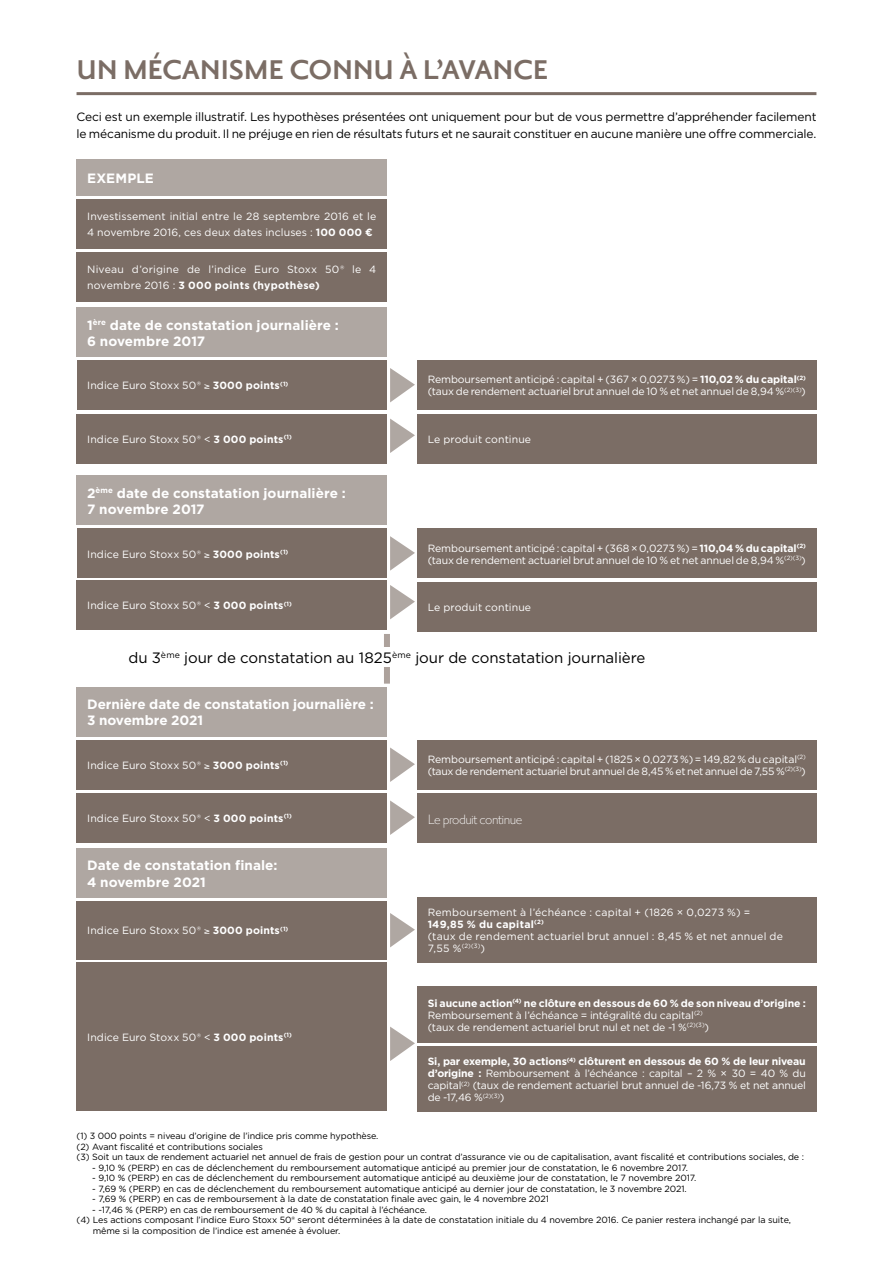
<style>
.page{position:relative;width:893px;height:1263px;background:#fff}
.page>*{position:absolute;margin:0;border:0;box-sizing:border-box;transform-origin:0 0}
.t1{font:700 33px "Priori Sans OT";letter-spacing:-.01em;color:#7b6d65}
.t2{font:300 16.5px "Priori Sans OT";letter-spacing:-.03em;color:#fff}
.t3{font:15px "Gotham";letter-spacing:-.005em;color:#000}
.t4{font:700 13.5px/16.2px "Gotham";color:#fff}
.t5{font:12px/16.5px "Gotham";letter-spacing:-.015em;color:#000}
.t6{font:10.5px/12px "Gotham";letter-spacing:-.005em;color:#fff}
.t7{font:10.5px/12px "Gotham";letter-spacing:.025em;color:#fff}
.t8{font:10.5px/16.5px "Gotham";letter-spacing:.02em;color:#fff}
.t9{font:9px/10.5px "Gotham";letter-spacing:-.01em;color:#000}
.s1{font-weight:700}
</style>
<div class="page">
<hr style="left:77px;top:92px;width:739px;height:3px;background:#7b6d65">
<div style="left:77px;top:199px;width:310px;height:49px;background:#7b6d65"></div>
<div style="left:77px;top:252px;width:310px;height:49px;background:#7b6d65"></div>
<div style="left:77px;top:159px;width:310px;height:36px;background:#afa7a2"></div>
<div style="left:77px;top:360px;width:310px;height:50px;background:#7b6d65"></div>
<div style="left:77px;top:414px;width:310px;height:50px;background:#7b6d65"></div>
<div style="left:417px;top:360px;width:399px;height:50px;background:#7b6d65"></div>
<div style="left:417px;top:414px;width:399px;height:50px;background:#7b6d65"></div>
<div style="left:77px;top:307px;width:310px;height:50px;background:#afa7a2"></div>
<svg style="left:390px;top:368px;width:25px;height:34px"></svg>
<svg style="left:390px;top:419px;width:25px;height:34px"></svg>
<div style="left:77px;top:528px;width:310px;height:50px;background:#7b6d65"></div>
<div style="left:77px;top:580px;width:310px;height:50px;background:#7b6d65"></div>
<div style="left:417px;top:528px;width:399px;height:50px;background:#7b6d65"></div>
<div style="left:417px;top:582px;width:399px;height:49px;background:#7b6d65"></div>
<div style="left:77px;top:475px;width:310px;height:50px;background:#afa7a2"></div>
<svg style="left:390px;top:536px;width:25px;height:35px"></svg>
<svg style="left:390px;top:585px;width:25px;height:34px"></svg>
<div style="left:77px;top:740px;width:310px;height:50px;background:#7b6d65"></div>
<div style="left:77px;top:793px;width:310px;height:50px;background:#7b6d65"></div>
<div style="left:417px;top:740px;width:399px;height:50px;background:#7b6d65"></div>
<div style="left:417px;top:793px;width:399px;height:50px;background:#7b6d65"></div>
<div style="left:77px;top:687px;width:310px;height:50px;background:#afa7a2"></div>
<svg style="left:390px;top:747px;width:25px;height:35px"></svg>
<svg style="left:390px;top:800px;width:25px;height:35px"></svg>
<div style="left:77px;top:901px;width:310px;height:58px;background:#7b6d65"></div>
<div style="left:417px;top:897px;width:399px;height:65px;background:#7b6d65"></div>
<div style="left:77px;top:848px;width:310px;height:50px;background:#afa7a2"></div>
<svg style="left:390px;top:913px;width:25px;height:34px"></svg>
<div style="left:77px;top:962px;width:310px;height:149px;background:#7b6d65"></div>
<div style="left:417px;top:986px;width:399px;height:57px;background:#7b6d65"></div>
<div style="left:417px;top:1046px;width:399px;height:66px;background:#7b6d65"></div>
<svg style="left:390px;top:1026px;width:25px;height:35px"></svg>
<svg style="left:384px;top:634px;width:6px;height:50px"></svg>
<div style="left:87px;top:647px;width:600px;height:20px;background:#fff"></div>
<h1 class="t1" style="left:77px;top:55px;width:473px">UN MÉCANISME CONNU À L’AVANCE</h1>
<p class="t5" style="left:77px;top:109px;width:741px">Ceci est un exemple illustratif. Les hypothèses présentées ont uniquement pour but de vous permettre d’appréhender facilement le mécanisme du produit. Il ne préjuge en rien de résultats futurs et ne saurait constituer en aucune manière une offre commerciale.</p>
<p class="t4" style="left:87px;top:170px;width:68px">EXEMPLE</p>
<p class="t6" style="left:87px;top:207px;width:291px;line-height:16.5px">Investissement initial entre le 28 septembre 2016 et le<br>4 novembre 2016, ces deux dates incluses : <span class="s1">100 000 €</span></p>
<p class="t8" style="left:87px;top:260px;width:291px">Niveau d’origine de l’indice Euro Stoxx 50® le 4 novembre 2016 : <span class="s1">3 000 points (hypothèse)</span></p>
<p class="t4" style="left:87px;top:317px;width:253px">1<sup>ère</sup> date de constatation journalière :<br>6 novembre 2017</p>
<p class="t6" style="left:87px;top:379px;width:203px">Indice Euro Stoxx 50® ≥ <span class="s1">3000 points</span><sup>(1)</sup></p>
<p class="t6" style="left:87px;top:433px;width:206px">Indice Euro Stoxx 50® &lt; <span class="s1">3 000 points</span><sup>(1)</sup></p>
<p class="t4" style="left:87px;top:485px;width:260px">2<sup>ème</sup> date de constatation journalière :<br>7 novembre 2017</p>
<p class="t6" style="left:87px;top:548px;width:203px">Indice Euro Stoxx 50® ≥ <span class="s1">3000 points</span><sup>(1)</sup></p>
<p class="t6" style="left:87px;top:599px;width:206px">Indice Euro Stoxx 50® &lt; <span class="s1">3 000 points</span><sup>(1)</sup></p>
<p class="t6" style="left:428px;top:373px;width:380px">Remboursement anticipé : capital + (367 × 0,0273 %) = <span class="s1">110,02 % du capital</span><sup>(2) </sup>(taux de rendement actuariel brut annuel de 10 % et net annuel de 8,94 %<sup>(2)(3)</sup>)</p>
<p class="t6" style="left:428px;top:433px;width:105px">Le produit continue</p>
<p class="t6" style="left:428px;top:542px;width:380px">Remboursement anticipé : capital + (368 × 0,0273 %) = <span class="s1">110,04 % du capital</span><sup>(2) </sup>(taux de rendement actuariel brut annuel de 10 % et net annuel de 8,94 %<sup>(2)(3)</sup>)</p>
<p class="t6" style="left:428px;top:601px;width:105px">Le produit continue</p>
<h3 class="t3" style="left:128px;top:648px;width:519px">du 3<sup>ème</sup> jour de constatation au 1825<sup>ème</sup> jour de constatation journalière</h3>
<p class="t4" style="left:87px;top:696px;width:288px">Dernière date de constatation journalière :<br>3 novembre 2021</p>
<p class="t6" style="left:87px;top:759px;width:203px">Indice Euro Stoxx 50® ≥ <span class="s1">3000 points</span><sup>(1)</sup></p>
<p class="t6" style="left:87px;top:812px;width:206px">Indice Euro Stoxx 50® &lt; <span class="s1">3 000 points</span><sup>(1)</sup></p>
<p class="t4" style="left:87px;top:857px;width:192px">Date de constatation finale:<br>4 novembre 2021</p>
<p class="t6" style="left:87px;top:924px;width:203px">Indice Euro Stoxx 50® ≥ <span class="s1">3000 points</span><sup>(1)</sup></p>
<p class="t6" style="left:87px;top:1031px;width:206px">Indice Euro Stoxx 50® &lt; <span class="s1">3 000 points</span><sup>(1)</sup></p>
<p class="t6" style="left:428px;top:753px;width:380px">Remboursement anticipé : capital + (1825 × 0,0273 %) = 149,82 % du capital<sup>(2) </sup>(taux de rendement actuariel brut annuel de 8,45 % et net annuel de 7,55 %<sup>(2)(3)</sup>)</p>
<h2 class="t2" style="left:428px;top:812px;width:96px">Le produit continue</h2>
<p class="t7" style="left:428px;top:906px;width:357px">Remboursement à l’échéance : capital + (1826 × 0,0273 %) = <span class="s1">149,85 % du capital</span><sup>(2)<br></sup>(taux de rendement actuariel brut annuel : 8,45 % et net annuel de 7,55 %<sup>(2)(3)</sup>)</p>
<p class="t6" style="left:428px;top:997px;width:380px"><span class="s1">Si aucune action</span><sup>(4)</sup> <span class="s1">ne clôture en dessous de 60 % de son niveau d’origine :<br></span>Remboursement à l’échéance = intégralité du capital<sup>(2)<br></sup>(taux de rendement actuariel brut nul et net de -1 %<sup>(2)(3)</sup>)</p>
<p class="t6" style="left:428px;top:1055px;width:380px;text-align:justify"><span class="s1">Si, par exemple, 30 actions</span><sup>(4)</sup> <span class="s1">clôturent en dessous de 60 % de leur niveau d’origine :</span> Remboursement à l’échéance : capital – 2 % × 30 = 40 % du capital<sup>(2)</sup> (taux de rendement actuariel brut annuel de -16,73 % et net annuel de -17,46 %<sup>(2)(3)</sup>)</p>
<p class="t9" style="left:77px;top:1131px;width:729px">(1) 3 000 points = niveau d’origine de l’indice pris comme hypothèse.<br>(2) Avant fiscalité et contributions sociales<br>(3) Soit un taux de rendement actuariel net annuel de frais de gestion pour un contrat d’assurance vie ou de capitalisation, avant fiscalité et contributions sociales, de :</p>
<p class="t9" style="left:92px;top:1162px;width:597px">- 9,10 % (PERP) en cas de déclenchement du remboursement automatique anticipé au premier jour de constatation, le 6 novembre 2017.</p>
<p class="t9" style="left:92px;top:1173px;width:606px">- 9,10 % (PERP) en cas de déclenchement du remboursement automatique anticipé au deuxième jour de constatation, le 7 novembre 2017.</p>
<p class="t9" style="left:92px;top:1183px;width:596px">- 7,69 % (PERP) en cas de déclenchement du remboursement automatique anticipé au dernier jour de constatation, le 3 novembre 2021.</p>
<p class="t9" style="left:92px;top:1194px;width:458px">- 7,69 % (PERP) en cas de remboursement à la date de constatation finale avec gain, le 4 novembre 2021</p>
<p class="t9" style="left:92px;top:1204px;width:336px">- -17,46 % (PERP) en cas de remboursement de 40 % du capital à l’échéance.</p>
<p class="t9" style="left:77px;top:1215px;width:716px">(4) Les actions composant l’indice Euro Stoxx 50® seront déterminées à la date de constatation initiale du 4 novembre 2016. Ce panier restera inchangé par la suite,</p>
<p class="t9" style="left:93px;top:1225px;width:249px">même si la composition de l’indice est amenée à évoluer.</p>
</div>
